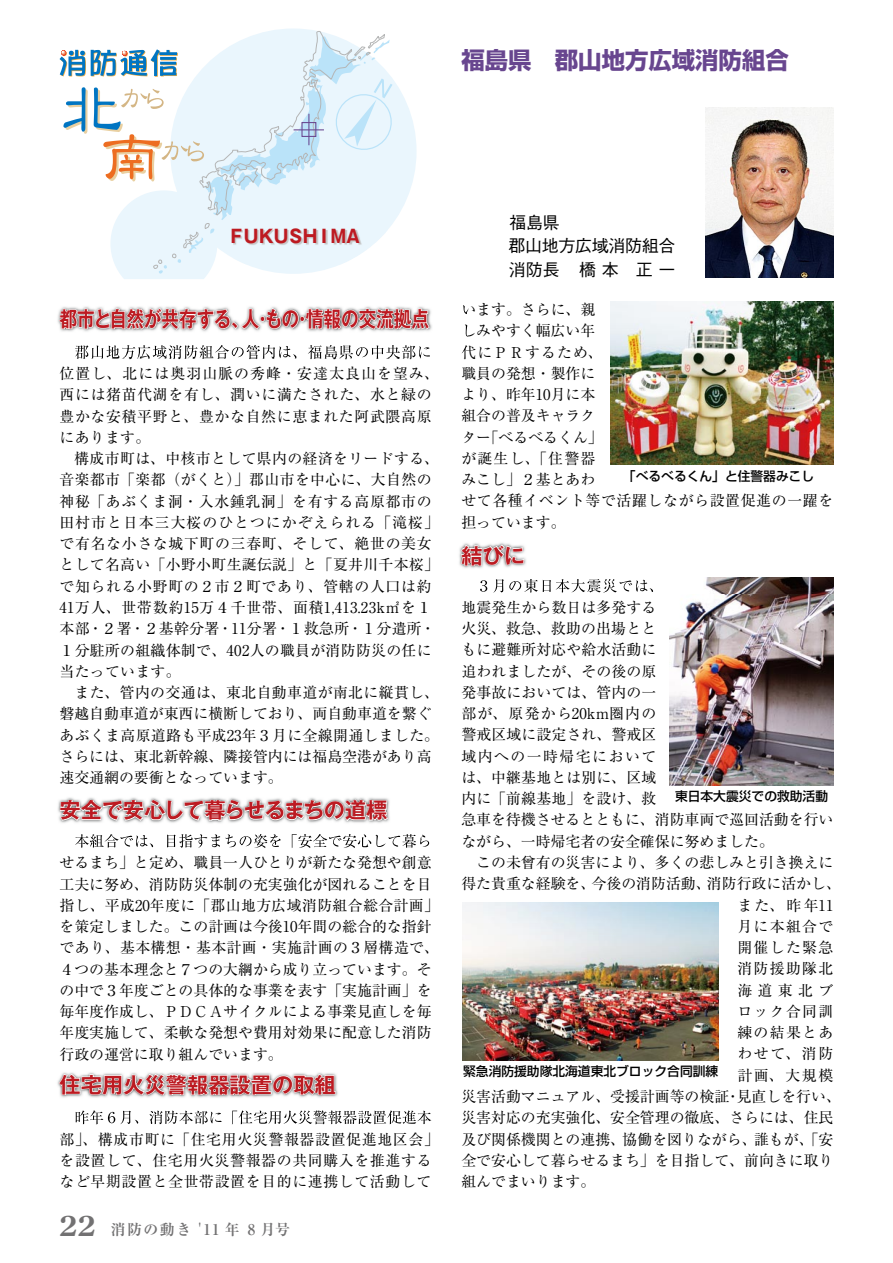
<style>
.page{position:relative;width:893px;height:1263px;background:#fff}
.page>*{position:absolute;margin:0;border:0;box-sizing:border-box;transform-origin:0 0}
.t1{font:700 23.4px "Shin Go Pro";color:#68468f}
.t2{font:700 21.3px "Gothic MB101 Pro De";color:#bd1a21;scale:.83 1}
.t3{font:700 21.3px "Gothic MB101 Pro De";letter-spacing:-.03em;color:#bd1a21}
.t4{font:700 21.3px "Gothic MB101 Pro De";color:#bd1a21}
.t5{font:700 18px "Gothic MB101 Pro";letter-spacing:-.12em;color:#bd1a21;scale:.92 1}
.t6{font:500 16.95px "Gothic BBB Pro";letter-spacing:-.02em;color:#000}
.t7{font:14.85px/21.3px "Ryumin Pro";letter-spacing:.01em;color:#000}
.t8{font:14.85px/21.3px "Ryumin Pro";letter-spacing:.045em;color:#000}
.t9{font:700 14.85px "Ryumin Pro";letter-spacing:.1em;color:#727172}
.t10{font:500 12.75px "Shin Go Pro";color:#000}
.s1{font-family:"Century Old Style";font-size:27.6px}
</style>
<div class="page">
<img style="left:706px;top:108px;width:127px;height:170px">
<img style="left:610px;top:302px;width:223px;height:162px">
<img style="left:670px;top:594px;width:163px;height:192px">
<img style="left:462px;top:902px;width:257px;height:158px">
<div style="left:170px;top:28px;width:247px;height:246px;background:#eaf6fd;border-radius:50%"></div>
<svg style="left:60px;top:28px;width:335px;height:251px"></svg>
<img style="left:388px;top:230px;width:7px;height:34px">
<img style="left:233px;top:230px;width:155px;height:34px">
<div style="left:301px;top:122px;width:15px;height:15px;border:1px solid #68468f"></div>
<hr style="left:294px;top:129px;width:30px;height:1px;background:#68468f">
<hr style="left:308px;top:114px;width:1px;height:31px;background:#68468f">
<img style="left:62px;top:306px;width:400px;height:48px">
<svg style="left:463px;top:305px;width:5px;height:9px"></svg>
<img style="left:465px;top:324px;width:3px;height:13px">
<svg style="left:462px;top:345px;width:6px;height:12px"></svg>
<img style="left:75px;top:345px;width:355px;height:12px">
<svg style="left:57px;top:307px;width:373px;height:24px"></svg>
<img style="left:58px;top:797px;width:372px;height:47px">
<img style="left:75px;top:834px;width:354px;height:14px">
<svg style="left:59px;top:799px;width:330px;height:23px"></svg>
<img style="left:459px;top:543px;width:375px;height:51px">
<img style="left:480px;top:579px;width:173px;height:14px">
<svg style="left:460px;top:544px;width:65px;height:32px"></svg>
<img style="left:76px;top:1110px;width:355px;height:13px">
<svg style="left:58px;top:1073px;width:278px;height:25px"></svg>
<h1 class="t1" style="left:461px;top:42px;width:329px">福島県　郡山地方広域消防組合</h1>
<p class="t5" style="left:228px;top:221px;width:146px">ＦＵＫＵＳＨＩＭＡ</p>
<h2 class="t2" style="left:60px;top:301px;width:447px">都市と自然が共存する、人・もの・情報の交流拠点</h2>
<p class="t8" style="left:60px;top:362px;width:381px">位置し、北には奥羽山脈の秀峰・安達太良山を望み、西には猪苗代湖を有し、潤いに満たされた、水と緑の豊かな安積平野と、豊かな自然に恵まれた阿武隈高原にあります。</p>
<p class="t7" style="left:60px;top:447px;width:381px;text-indent:15px">構成市町は、中核市として県内の経済をリードする、音楽都市「楽都（がくと）」郡山市を中心に、大自然の神秘「あぶくま洞・入水鍾乳洞」を有する高原都市の田村市と日本三大桜のひとつにかぞえられる「滝桜」で有名な小さな城下町の三春町、そして、絶世の美女として名高い「小野小町生誕伝説」と「夏井川千本桜」で知られる小野町の２市２町であり、管轄の人口は約<br>41万人、世帯数約15万４千世帯、面積1,413.23k㎡を１本部・２署・２基幹分署・11分署・１救急所・１分遣所・<br>１分駐所の組織体制で、402人の職員が消防防災の任に当たっています。</p>
<p class="t7" style="left:60px;top:681px;width:381px;text-indent:15px">また、管内の交通は、東北自動車道が南北に縦貫し、磐越自動車道が東西に横断しており、両自動車道を繋ぐあぶくま高原道路も平成23年３月に全線開通しました。さらには、東北新幹線、隣接管内には福島空港があり高速交通網の要衝となっています。</p>
<h2 class="t3" style="left:60px;top:792px;width:329px">安全で安心して暮らせるまちの道標</h2>
<p class="t7" style="left:60px;top:851px;width:381px">せるまち」と定め、職員一人ひとりが新たな発想や創意工夫に努め、消防防災体制の充実強化が図れることを目指し、平成20年度に「郡山地方広域消防組合総合計画」を策定しました。この計画は今後10年間の総合的な指針であり、基本構想・基本計画・実施計画の３層構造で、<br>４つの基本理念と７つの大綱から成り立っています。その中で３年度ごとの具体的な事業を表す「実施計画」を毎年度作成し、ＰＤＣＡサイクルによる事業見直しを毎年度実施して、柔軟な発想や費用対効果に配意した消防行政の運営に取り組んでいます。</p>
<h2 class="t4" style="left:60px;top:1067px;width:278px">住宅用火災警報器設置の取組</h2>
<p class="t8" style="left:60px;top:1127px;width:381px">部」、構成市町に「住宅用火災警報器設置促進地区会」を設置して、住宅用火災警報器の共同購入を推進するなど早期設置と全世帯設置を目的に連携して活動して</p>
<p class="t9" style="left:60px;top:1218px;width:232px"><span class="s1">22</span> 消防の動き '11 年 8 月号</p>
<p class="t6" style="left:510px;top:208px;width:52px">福島県</p>
<p class="t6" style="left:508px;top:232px;width:169px">郡山地方広域消防組合</p>
<p class="t6" style="left:509px;top:256px;width:168px">消防長　橋 本　正 一</p>
<p class="t7" style="left:461px;top:298px;width:373px">います。さらに、親<br>しみやすく幅広い年<br>代にＰＲするため、<br>職員の発想・製作に<br>より、昨年10月に本<br>組合の普及キャラク<br>ター「べるべるくん」<br>が誕生し、「住警器<br>みこし」２基とあわ<br>せて各種イベント等で活躍しながら設置促進の一躍を担っています。</p>
<p class="t10" style="left:623px;top:466px;width:193px">「べるべるくん」と住警器みこし</p>
<h2 class="t4" style="left:461px;top:538px;width:65px">結びに</h2>
<p class="t7" style="left:461px;top:595px;width:374px">地震発生から数日は多発する<br>火災、救急、救助の出場とと<br>もに避難所対応や給水活動に<br>追われましたが、その後の原<br>発事故においては、管内の一<br>部が、原発から20km圏内の<br>警戒区域に設定され、警戒区<br>域内への一時帰宅において<br>は、中継基地とは別に、区域<br>内に「前線基地」を設け、救<br>急車を待機させるとともに、消防車両で巡回活動を行いながら、一時帰宅者の安全確保に努めました。</p>
<p class="t7" style="left:476px;top:851px;width:359px">この未曾有の災害により、多くの悲しみと引き換えに</p>
<p class="t7" style="left:461px;top:872px;width:381px">得た貴重な経験を、今後の消防活動、消防行政に活かし、</p>
<p class="t7" style="left:737px;top:893px;width:98px">また、昨年11</p>
<p class="t7" style="left:737px;top:914px;width:98px">月に本組合で</p>
<p class="t7" style="left:737px;top:936px;width:98px">開催した緊急</p>
<p class="t7" style="left:737px;top:957px;width:98px">消防援助隊北</p>
<p class="t7" style="left:737px;top:978px;width:98px">海道東北ブ</p>
<p class="t7" style="left:737px;top:1000px;width:98px">ロック合同訓</p>
<p class="t7" style="left:737px;top:1021px;width:98px">練の結果とあ</p>
<p class="t7" style="left:737px;top:1042px;width:98px">わせて、消防</p>
<p class="t7" style="left:737px;top:1063px;width:98px">計画、大規模</p>
<p class="t7" style="left:461px;top:1085px;width:381px">災害活動マニュアル、受援計画等の検証・見直しを行い、</p>
<p class="t7" style="left:461px;top:1106px;width:374px">災害対応の充実強化、安全管理の徹底、さらには、住民</p>
<p class="t7" style="left:461px;top:1127px;width:374px">及び関係機関との連携、協働を図りながら、誰もが、「安</p>
<p class="t7" style="left:461px;top:1148px;width:374px">全で安心して暮らせるまち」を目指して、前向きに取り</p>
<p class="t7" style="left:461px;top:1170px;width:135px">組んでまいります。</p>
<p class="t10" style="left:675px;top:786px;width:155px">東日本大震災での救助活動</p>
<p class="t10" style="left:463px;top:1060px;width:257px">緊急消防援助隊北海道東北ブロック合同訓練</p>
</div>
